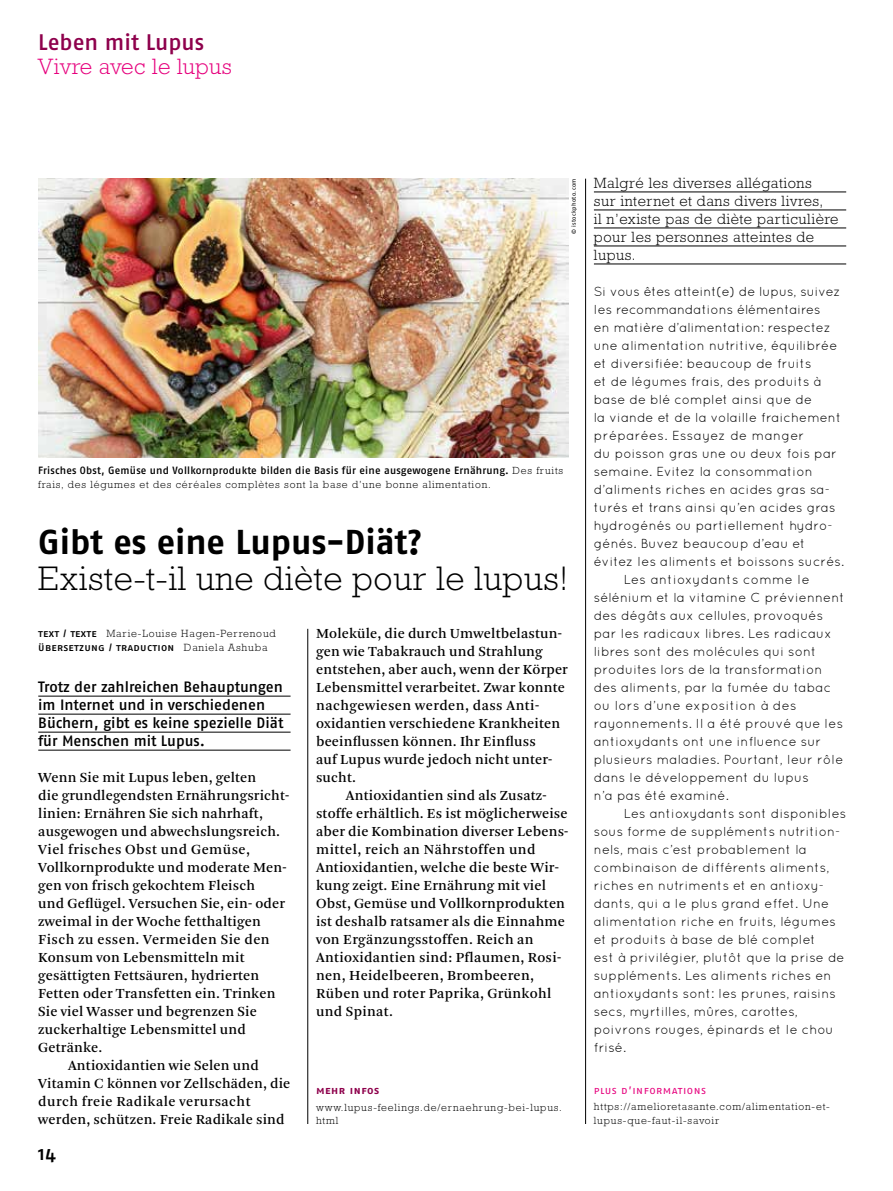
<style>
.page{position:relative;width:893px;height:1191px;background:#fff}
.page>*{position:absolute;margin:0;border:0;box-sizing:border-box;transform-origin:0 0}
.t1{font:300 34.5px "Rockwell";letter-spacing:.02em;color:#000}
.t2{font:700 34.5px "Fago No";color:#000}
.t3{font:300 22.5px "Rockwell";letter-spacing:.02em;color:#e6007d}
.t4{font:22.5px "Fago No Med";color:#8e004c}
.t5{font:19.5px "Fago No Med";color:#000}
.t6{font:300 15px/18px "Rockwell";letter-spacing:.035em;color:#000}
.t7{font:15px/18px "Fago No Med";letter-spacing:-.005em;color:#000}
.t8{font:14.55px/18px "Arnhem";letter-spacing:.01em;color:#000}
.t9{font:14.55px "Arnhem";letter-spacing:.03em;color:#000}
.t10{font:13.05px "Quicksand";letter-spacing:.01em;color:#000}
.t11{font:13.05px "Quicksand";letter-spacing:.03em;color:#000}
.t12{font:10.8px "Fago No Regular Caps";letter-spacing:.045em;color:#e6007d}
.t13{font:10.8px "Fago No Bold Caps";letter-spacing:.05em;color:#8e004c}
.t14{font:300 10.65px "Rockwell";letter-spacing:.08em;color:#000}
.t15{font:300 10.5px/13.5px "Rockwell";letter-spacing:.08em;color:#000}
.t16{font:10.5px "Fago No Med";letter-spacing:.02em;color:#000}
.t17{font:10.5px "Fago No Med Caps";letter-spacing:.025em;color:#000}
.t18{font:6px "Fago No";letter-spacing:.045em;color:#000}
.s1{font-family:"Rockwell";font-weight:300}
.s2{font-family:"Fago No Med Caps";font-weight:400;font-size:10.5px}
.s3{font-family:"Rockwell";font-weight:300;font-size:10.65px}
</style>
<div class="page">
<img style="left:38px;top:179px;width:530px;height:279px">
<hr style="left:585px;top:179px;width:1px;height:945px;background:#000">
<hr style="left:307px;top:629px;width:1px;height:495px;background:#000">
<hr style="left:38px;top:696px;width:253px;height:1px;background:#000">
<hr style="left:38px;top:714px;width:253px;height:1px;background:#000">
<hr style="left:38px;top:732px;width:253px;height:1px;background:#000">
<hr style="left:38px;top:750px;width:253px;height:1px;background:#000">
<hr style="left:594px;top:192px;width:252px;height:1px;background:#000">
<hr style="left:594px;top:210px;width:252px;height:1px;background:#000">
<hr style="left:594px;top:228px;width:252px;height:1px;background:#000">
<hr style="left:594px;top:246px;width:252px;height:1px;background:#000">
<hr style="left:594px;top:264px;width:252px;height:1px;background:#000">
<h2 class="t4" style="left:38px;top:29px;width:167px">Leben mit Lupus</h2>
<h2 class="t3" style="left:38px;top:53px;width:195px">Vivre avec le lupus</h2>
<p class="t18" style="left:570px;top:234px;width:57px;rotate:-90deg">© istockphoto.com</p>
<p class="t16" style="left:38px;top:464px;width:526px">Frisches Obst, Gemüse und Vollkornprodukte bilden die Basis für eine ausgewogene Ernährung. <span class="s1">Des fruits</span></p>
<p class="t15" style="left:38px;top:477px;width:454px">frais, des légumes et des céréales complètes sont la base d’une bonne alimentation.</p>
<h1 class="t2" style="left:38px;top:521px;width:386px">Gibt es eine Lupus-Diät?</h1>
<h1 class="t1" style="left:38px;top:558px;width:531px">Existe-t-il une diète pour le lupus!</h1>
<p class="t14" style="left:38px;top:627px;width:239px"><span class="s2">text / texte</span> Marie-Louise Hagen-Perrenoud</p>
<p class="t17" style="left:38px;top:641px;width:231px">übersetzung / traduction <span class="s3">Daniela Ashuba</span></p>
<p class="t7" style="left:38px;top:677px;width:247px">Trotz der zahlreichen Behauptungen im Internet und in verschiedenen<br>Büchern, gibt es keine spezielle Diät für Menschen mit Lupus.</p>
<p class="t8" style="left:38px;top:768px;width:220px">Wenn Sie mit Lupus leben, gelten</p>
<p class="t8" style="left:38px;top:786px;width:252px">die grundlegendsten Ernährungsricht-</p>
<p class="t8" style="left:38px;top:804px;width:226px">linien: Ernähren Sie sich nahrhaft,</p>
<p class="t8" style="left:38px;top:822px;width:243px">ausgewogen und abwechslungsreich.</p>
<p class="t9" style="left:38px;top:841px;width:213px">Viel frisches Obst und Gemüse,</p>
<p class="t8" style="left:38px;top:858px;width:250px">Vollkornprodukte und moderate Men-</p>
<p class="t8" style="left:38px;top:876px;width:218px">gen von frisch gekochtem Fleisch</p>
<p class="t8" style="left:38px;top:894px;width:248px">und Geflügel. Versuchen Sie, ein- oder</p>
<p class="t8" style="left:38px;top:912px;width:224px">zweimal in der Woche fetthaltigen</p>
<p class="t9" style="left:38px;top:931px;width:233px">Fisch zu essen. Vermeiden Sie den</p>
<p class="t8" style="left:38px;top:948px;width:208px">Konsum von Lebensmitteln mit</p>
<p class="t8" style="left:38px;top:966px;width:223px">gesättigten Fettsäuren, hydrierten</p>
<p class="t8" style="left:38px;top:984px;width:239px">Fetten oder Transfetten ein. Trinken</p>
<p class="t8" style="left:38px;top:1002px;width:220px">Sie viel Wasser und begrenzen Sie</p>
<p class="t8" style="left:38px;top:1020px;width:209px">zuckerhaltige Lebensmittel und</p>
<p class="t8" style="left:38px;top:1038px;width:66px">Getränke.</p>
<p class="t8" style="left:68px;top:1056px;width:192px">Antioxidantien wie Selen und</p>
<p class="t8" style="left:38px;top:1074px;width:254px">Vitamin C können vor Zellschäden, die</p>
<p class="t9" style="left:38px;top:1093px;width:214px">durch freie Radikale verursacht</p>
<p class="t8" style="left:38px;top:1110px;width:248px">werden, schützen. Freie Radikale sind</p>
<h3 class="t5" style="left:38px;top:1141px;width:19px">14</h3>
<p class="t8" style="left:316px;top:624px;width:253px">Moleküle, die durch Umweltbelastun&shy;gen wie Tabakrauch und Strahlung entstehen, aber auch, wenn der Körper Lebensmittel verarbeitet. Zwar konnte nachgewiesen werden, dass Anti&shy;oxidantien verschiedene Krankheiten beeinflussen können. Ihr Einfluss<br>auf Lupus wurde jedoch nicht unter&shy;sucht.</p>
<p class="t8" style="left:316px;top:786px;width:254px;text-indent:30px">Antioxidantien sind als Zusatz&shy;stoffe erhältlich. Es ist möglicherweise aber die Kombination diverser Lebens&shy;mittel, reich an Nährstoffen und Antioxidantien, welche die beste Wir&shy;kung zeigt. Eine Ernährung mit viel Obst, Gemüse und Vollkornprodukten ist deshalb ratsamer als die Einnahme von Ergänzungsstoffen. Reich an Antioxidantien sind: Pflaumen, Rosi&shy;nen, Heidelbeeren, Brombeeren, Rüben und roter Paprika, Grünkohl und Spinat.</p>
<p class="t13" style="left:316px;top:1083px;width:65px">mehr infos</p>
<p class="t15" style="left:316px;top:1100px;width:247px">www.lupus-feelings.de/ernaehrung-bei-lupus. html</p>
<p class="t6" style="left:594px;top:173px;width:246px">Malgré les diverses allégations<br>sur internet et dans divers livres,<br>il n’existe pas de diète particulière pour les personnes atteintes de lupus.</p>
<p class="t10" style="left:594px;top:284px;width:248px">Si vous êtes atteint(e) de lupus, suivez</p>
<p class="t10" style="left:594px;top:302px;width:228px">les recommandations élémentaires</p>
<p class="t10" style="left:594px;top:320px;width:239px">en matière d’alimentation: respectez</p>
<p class="t10" style="left:594px;top:338px;width:245px">une alimentation nutritive, équilibrée</p>
<p class="t10" style="left:594px;top:356px;width:219px">et diversifiée: beaucoup de fruits</p>
<p class="t10" style="left:594px;top:374px;width:229px">et de légumes frais, des produits à</p>
<p class="t10" style="left:594px;top:392px;width:220px">base de blé complet ainsi que de</p>
<p class="t10" style="left:594px;top:410px;width:249px">la viande et de la volaille fraichement</p>
<p class="t11" style="left:594px;top:428px;width:212px">préparées. Essayez de manger</p>
<p class="t10" style="left:594px;top:446px;width:245px">du poisson gras une ou deux fois par</p>
<p class="t10" style="left:594px;top:464px;width:220px">semaine. Evitez la consommation</p>
<p class="t10" style="left:594px;top:482px;width:238px">d’aliments riches en acides gras sa-</p>
<p class="t10" style="left:594px;top:500px;width:243px">turés et trans ainsi qu’en acides gras</p>
<p class="t10" style="left:594px;top:518px;width:240px">hydrogénés ou partiellement hydro-</p>
<p class="t10" style="left:594px;top:536px;width:213px">génés. Buvez beaucoup d’eau et</p>
<p class="t10" style="left:594px;top:554px;width:252px">évitez les aliments et boissons sucrés.</p>
<p class="t11" style="left:624px;top:572px;width:188px">Les antioxydants comme le</p>
<p class="t10" style="left:594px;top:590px;width:252px">sélénium et la vitamine C préviennent</p>
<p class="t10" style="left:594px;top:608px;width:231px">des dégâts aux cellules, provoqués</p>
<p class="t10" style="left:594px;top:626px;width:239px">par les radicaux libres. Les radicaux</p>
<p class="t10" style="left:594px;top:644px;width:224px">libres sont des molécules qui sont</p>
<p class="t10" style="left:594px;top:662px;width:230px">produites lors de la transformation</p>
<p class="t10" style="left:594px;top:680px;width:239px">des aliments, par la fumée du tabac</p>
<p class="t11" style="left:594px;top:698px;width:204px">ou lors d’une exposition à des</p>
<p class="t10" style="left:594px;top:716px;width:251px">rayonnements. Il a été prouvé que les</p>
<p class="t10" style="left:594px;top:734px;width:229px">antioxydants ont une influence sur</p>
<p class="t10" style="left:594px;top:752px;width:251px">plusieurs maladies. Pourtant, leur rôle</p>
<p class="t10" style="left:594px;top:770px;width:216px">dans le développement du lupus</p>
<p class="t10" style="left:594px;top:788px;width:136px">n’a pas été examiné.</p>
<p class="t10" style="left:624px;top:806px;width:224px">Les antioxydants sont disponibles</p>
<p class="t10" style="left:594px;top:824px;width:248px">sous forme de suppléments nutrition-</p>
<p class="t10" style="left:594px;top:842px;width:214px">nels, mais c’est probablement la</p>
<p class="t10" style="left:594px;top:860px;width:237px">combinaison de différents aliments,</p>
<p class="t10" style="left:594px;top:878px;width:232px">riches en nutriments et en antioxy-</p>
<p class="t10" style="left:594px;top:896px;width:237px">dants, qui a le plus grand effet. Une</p>
<p class="t10" style="left:594px;top:914px;width:243px">alimentation riche en fruits, légumes</p>
<p class="t10" style="left:594px;top:932px;width:223px">et produits à base de blé complet</p>
<p class="t10" style="left:594px;top:950px;width:252px">est à privilégier, plutôt que la prise de</p>
<p class="t10" style="left:594px;top:968px;width:239px">suppléments. Les aliments riches en</p>
<p class="t10" style="left:594px;top:986px;width:244px">antioxydants sont: les prunes, raisins</p>
<p class="t10" style="left:594px;top:1004px;width:206px">secs, myrtilles, mûres, carottes,</p>
<p class="t10" style="left:594px;top:1022px;width:241px">poivrons rouges, épinards et le chou</p>
<p class="t10" style="left:594px;top:1040px;width:34px">frisé.</p>
<p class="t12" style="left:594px;top:1083px;width:114px">plus d’informations</p>
<p class="t15" style="left:594px;top:1099px;width:237px">https://amelioretasante.com/alimentation-et&shy;lupus-que-faut-il-savoir</p>
</div>
